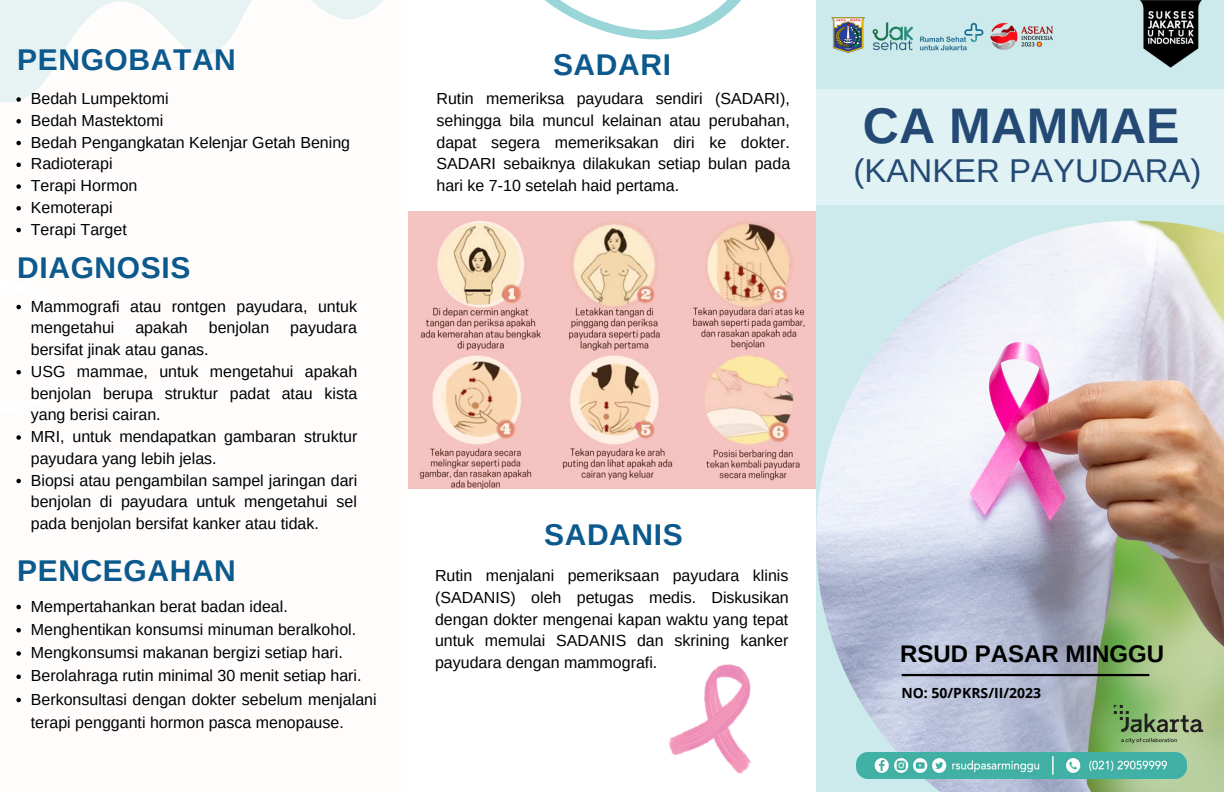
<style>
.page{position:relative;width:1224px;height:792px;background:#fff}
.page>*{position:absolute;margin:0;border:0;box-sizing:border-box;transform-origin:0 0}
.t1{font:700 50px "Arimo";color:#234974}
.t2{font:33px "Arimo";color:#234974}
.t3{font:700 30px "Arimo";letter-spacing:.02em;color:#0c5a8d}
.t4{font:700 24px "Arimo";color:#000}
.t5{font:16px/21.8px "Arimo";color:#000}
.t6{font:700 14px "Open Sans";color:#000}
</style>
<div class="page">
<div style="left:816px;top:0;width:408px;height:792px;background:#cceaeb"></div>
<div style="left:0;top:0;width:407px;height:792px;background:#fffbfa"></div>
<svg style="left:0;top:0;width:383px;height:103px"></svg>
<img style="left:816px;top:221px;width:408px;height:571px">
<svg style="left:545px;top:0;width:196px;height:40px"></svg>
<hr style="left:903px;top:674px;width:246px;height:2px;background:#000">
<img style="left:856px;top:753px;width:330px;height:25px">
<img style="left:831px;top:17px;width:222px;height:36px">
<img style="left:1084px;top:0;width:140px;height:90px">
<img style="left:1099px;top:693px;width:119px;height:60px">
<img style="left:408px;top:211px;width:408px;height:277px">
<div style="left:816px;top:90px;width:408px;height:115px;background:#e0f2f3"></div>
<svg style="left:16px;top:97px;width:5px;height:5px"></svg>
<svg style="left:16px;top:119px;width:5px;height:5px"></svg>
<svg style="left:16px;top:141px;width:5px;height:4px"></svg>
<svg style="left:16px;top:163px;width:5px;height:4px"></svg>
<svg style="left:16px;top:184px;width:5px;height:5px"></svg>
<svg style="left:16px;top:206px;width:5px;height:5px"></svg>
<svg style="left:16px;top:228px;width:5px;height:4px"></svg>
<svg style="left:16px;top:605px;width:5px;height:4px"></svg>
<svg style="left:16px;top:628px;width:5px;height:5px"></svg>
<svg style="left:16px;top:651px;width:5px;height:5px"></svg>
<svg style="left:16px;top:675px;width:5px;height:4px"></svg>
<svg style="left:16px;top:698px;width:5px;height:4px"></svg>
<svg style="left:16px;top:304px;width:5px;height:71px"></svg>
<svg style="left:16px;top:435px;width:5px;height:5px"></svg>
<svg style="left:16px;top:479px;width:5px;height:4px"></svg>
<img style="left:668px;top:663px;width:83px;height:111px">
<h3 class="t3" style="left:17px;top:43px;width:220px">PENGOBATAN</h3>
<h3 class="t3" style="left:553px;top:48px;width:119px">SADARI</h3>
<p class="t5" style="left:31px;top:88px;width:321px">Bedah Lumpektomi<br>Bedah Mastektomi<br>Bedah Pengangkatan Kelenjar Getah Bening<br>Radioterapi<br>Terapi Hormon<br>Kemoterapi<br>Terapi Target</p>
<h3 class="t3" style="left:17px;top:251px;width:175px">DIAGNOSIS</h3>
<p class="t5" style="left:31px;top:295px;width:328px">Mammografi atau rontgen payudara, untuk mengetahui</p>
<p class="t5" style="left:135px;top:317px;width:54px">apakah</p>
<p class="t5" style="left:209px;top:317px;width:62px">benjolan</p>
<p class="t5" style="left:290px;top:317px;width:68px">payudara</p>
<p class="t5" style="left:31px;top:339px;width:328px">bersifat jinak atau ganas.<br>USG mammae, untuk mengetahui apakah benjolan berupa struktur padat atau kista yang berisi cairan.<br>MRI, untuk mendapatkan gambaran struktur payudara yang lebih jelas.<br>Biopsi atau pengambilan sampel jaringan dari benjolan di payudara untuk mengetahui sel pada benjolan bersifat kanker atau tidak.</p>
<h3 class="t3" style="left:17px;top:554px;width:220px">PENCEGAHAN</h3>
<p class="t5" style="left:31px;top:594px;width:347px;line-height:23.2px">Mempertahankan berat badan ideal.<br>Menghentikan konsumsi minuman beralkohol.<br>Mengkonsumsi makanan bergizi setiap hari.<br>Berolahraga rutin minimal 30 menit setiap hari.<br>Berkonsultasi dengan dokter sebelum menjalani terapi pengganti hormon pasca menopause.</p>
<p class="t5" style="left:437px;top:88px;width:355px;text-align:justify">Rutin memeriksa payudara sendiri (SADARI), sehingga bila muncul kelainan atau perubahan, dapat segera memeriksakan diri ke dokter.<br>SADARI sebaiknya dilakukan setiap bulan pada hari ke 7-10 setelah haid pertama.</p>
<h3 class="t3" style="left:544px;top:518px;width:140px">SADANIS</h3>
<p class="t5" style="left:435px;top:565px;width:355px;text-align:justify">Rutin menjalani pemeriksaan payudara klinis (SADANIS) oleh petugas medis. Diskusikan dengan dokter mengenai kapan waktu yang tepat untuk memulai SADANIS dan skrining kanker payudara dengan mammografi.</p>
<h1 class="t1" style="left:863px;top:98px;width:318px">CA MAMMAE</h1>
<h2 class="t2" style="left:854px;top:152px;width:350px">(KANKER PAYUDARA)</h2>
<h3 class="t4" style="left:900px;top:640px;width:265px">RSUD PASAR MINGGU</h3>
<p class="t6" style="left:901px;top:683px;width:141px">NO: 50/PKRS/II/2023</p>
</div>
